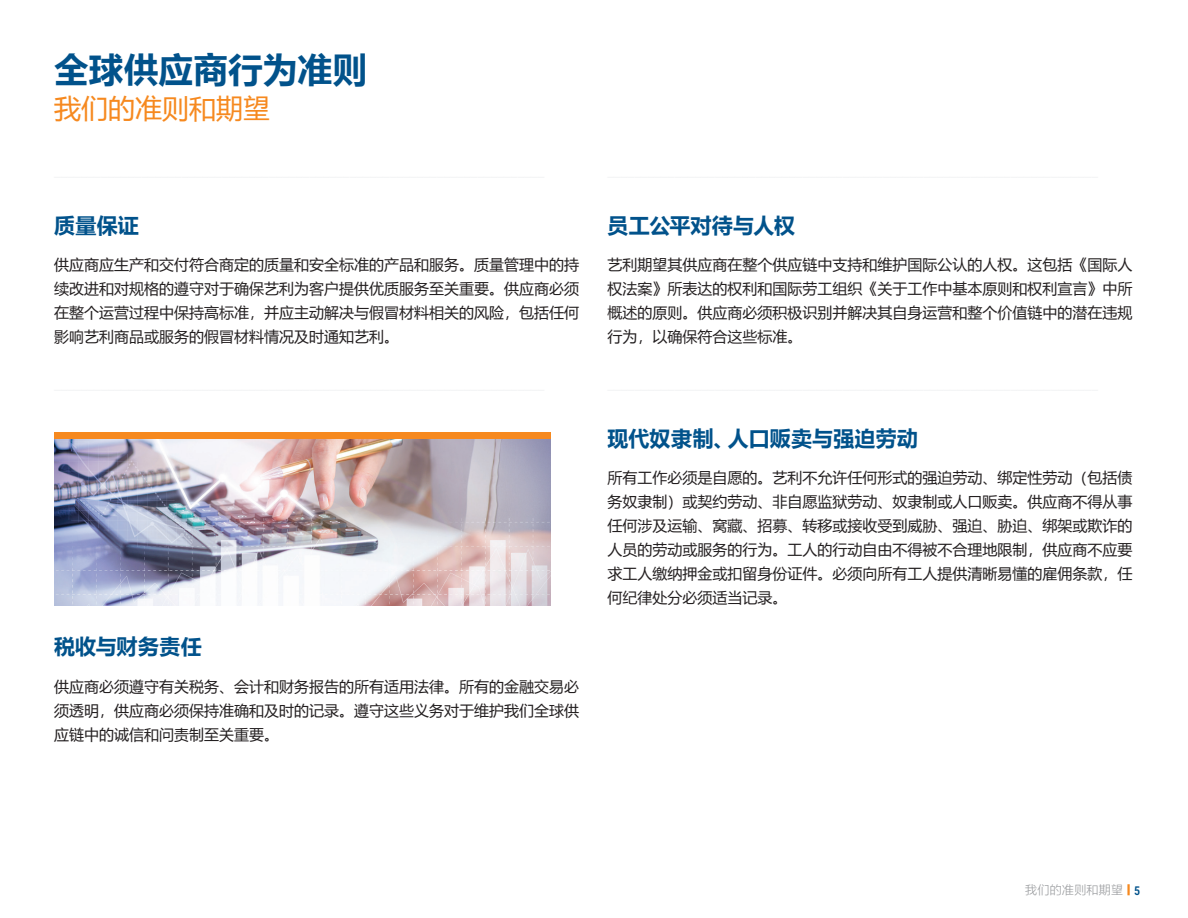
<style>
.page{position:relative;width:1188px;height:918px;background:#fff}
.page>*{position:absolute;margin:0;border:0;box-sizing:border-box;transform-origin:0 0}
.t1{font:700 34.5px "Microsoft Ya Hei";letter-spacing:.01em;color:#01528b}
.t2{font:27px "Microsoft Ya Hei";color:#f6891f}
.t3{font:700 21px "Microsoft Ya Hei";letter-spacing:.01em;color:#01528b}
.t4{font:700 21px "Microsoft Ya Hei";letter-spacing:-.01em;color:#01528b}
.t5{font:15px/24px "Microsoft Ya Hei";color:#231f20;text-align:justify}
.t6{font:300 12px "Microsoft Ya Hei";letter-spacing:.02em;color:#939598}
.s1{font-family:"Roboto Condensed";font-weight:600;color:#01528b}
</style>
<div class="page">
<svg style="left:1127px;top:884px;width:3px;height:11px"></svg>
<img style="left:54px;top:439px;width:497px;height:167px">
<div style="left:54px;top:432px;width:497px;height:7px;background:#f6891f"></div>
<h1 class="t1" style="left:54px;top:45px;width:315px">全球供应商行为准则</h1>
<h2 class="t2" style="left:54px;top:90px;width:217px">我们的准则和期望</h2>
<h3 class="t3" style="left:54px;top:211px;width:86px">质量保证</h3>
<p class="t5" style="left:54px;top:253px;width:526px">供应商应生产和交付符合商定的质量和安全标准的产品和服务。质量管理中的持续改进和对规格的遵守对于确保艺利为客户提供优质服务至关重要。供应商必须在整个运营过程中保持高标准，并应主动解决与假冒材料相关的风险，包括任何影响艺利商品或服务的假冒材料情况及时通知艺利。</p>
<h3 class="t4" style="left:608px;top:211px;width:189px">员工公平对待与人权</h3>
<p class="t5" style="left:608px;top:253px;width:526px">艺利期望其供应商在整个供应链中支持和维护国际公认的人权。这包括《国际人权法案》所表达的权利和国际劳工组织《关于工作中基本原则和权利宣言》中所概述的原则。供应商必须积极识别并解决其自身运营和整个价值链中的潜在违规行为，以确保符合这些标准。</p>
<h3 class="t3" style="left:54px;top:632px;width:149px">税收与财务责任</h3>
<p class="t5" style="left:54px;top:674px;width:526px">供应商必须遵守有关税务、会计和财务报告的所有适用法律。所有的金融交易必须透明，供应商必须保持准确和及时的记录。遵守这些义务对于维护我们全球供应链中的诚信和问责制至关重要。</p>
<h3 class="t3" style="left:608px;top:423px;width:312px">现代奴隶制、人口贩卖与强迫劳动</h3>
<p class="t5" style="left:608px;top:465px;width:526px">所有工作必须是自愿的。艺利不允许任何形式的强迫劳动、绑定性劳动（包括债务奴隶制）或契约劳动、非自愿监狱劳动、奴隶制或人口贩卖。供应商不得从事任何涉及运输、窝藏、招募、转移或接收受到威胁、强迫、胁迫、绑架或欺诈的人员的劳动或服务的行为。工人的行动自由不得被不合理地限制，供应商不应要求工人缴纳押金或扣留身份证件。必须向所有工人提供清晰易懂的雇佣条款，任何纪律处分必须适当记录。</p>
<p class="t6" style="left:1025px;top:882px;width:116px">我们的准则和期望 <span class="s1">5</span></p>
</div>
